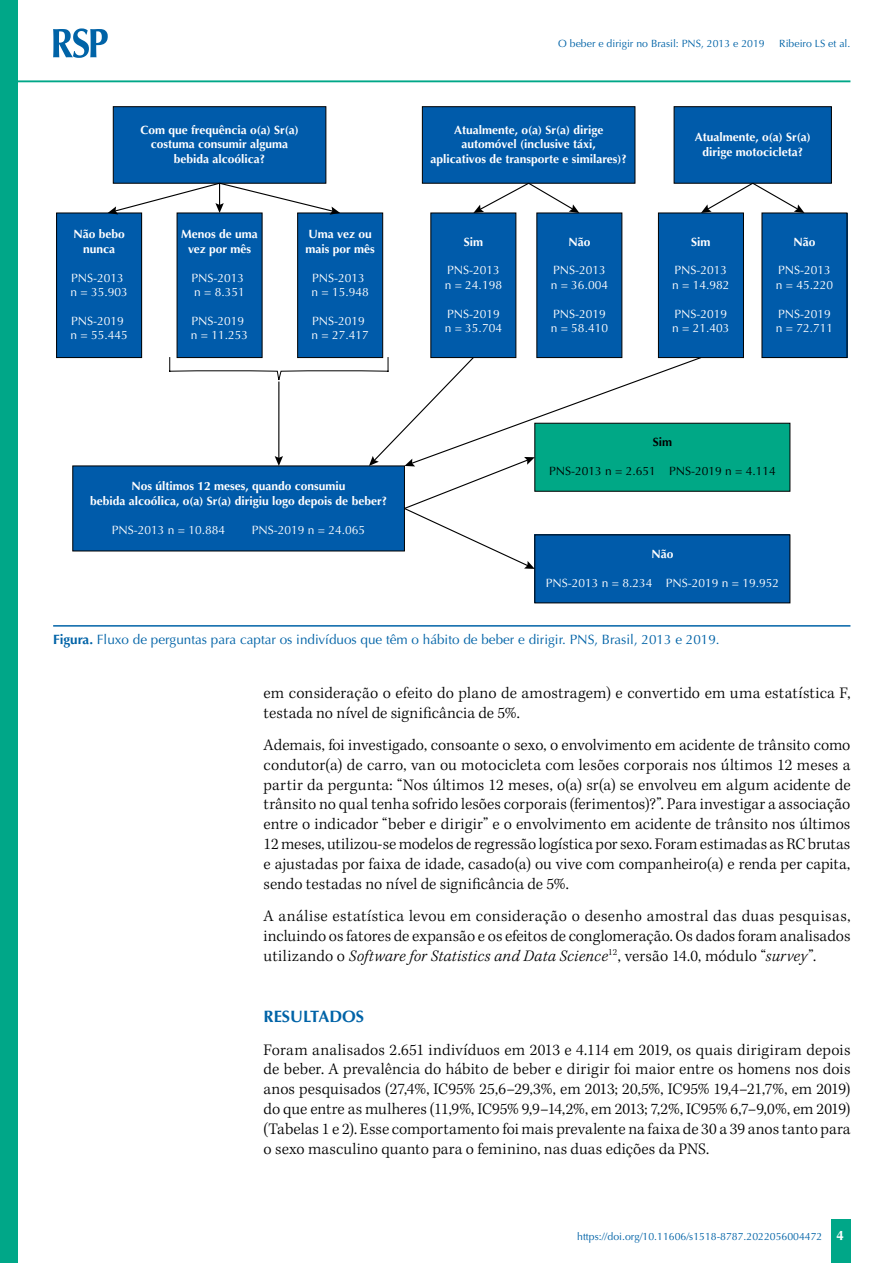
<style>
.page{position:relative;width:893px;height:1263px;background:#fff}
.page>*{position:absolute;margin:0;border:0;box-sizing:border-box;transform-origin:0 0}
.t1{font:300 16.5px/19.8px "Kepler Std";letter-spacing:.005em;color:#000;text-align:justify}
.t2{font:700 16.5px "Optima LT Std";color:#0063a7}
.t3{font:13.5px "Optima LT Std";color:#0063a7}
.t4{font:700 13.5px "Optima LT Std";color:#fff}
.t5{font:700 12px/14.4px "Optima";color:#fff;text-align:center}
.t6{font:12px/14.4px "Optima";color:#fff}
.t7{font:12px "Optima";color:#000}
.t8{font:700 12px "Optima";color:#000}
.t9{font:10.5px "Optima LT Std";color:#0063a7}
.s1{font-weight:700}
.s2{font-style:italic}
</style>
<div class="page">
<div style="left:831px;top:1220px;width:20px;height:43px;background:#00a788"></div>
<div style="left:0;top:0;width:18px;height:1263px;background:#00a788"></div>
<svg style="left:53px;top:28px;width:55px;height:30px"></svg>
<hr style="left:18px;top:80px;width:832px;height:2px;background:#00a788">
<hr style="left:53px;top:625px;width:797px;height:2px;background:#0063a7">
<div style="left:113px;top:106px;width:213px;height:78px;background:#005baa;border:1px solid #000"></div>
<div style="left:422px;top:106px;width:213px;height:78px;background:#005baa;border:1px solid #000"></div>
<div style="left:57px;top:213px;width:85px;height:145px;background:#005baa"></div>
<div style="left:56px;top:213px;width:86px;height:145px;border:1px solid #000"></div>
<div style="left:177px;top:213px;width:85px;height:145px;background:#005baa"></div>
<div style="left:297px;top:213px;width:86px;height:145px;background:#005baa;border:1px solid #000"></div>
<div style="left:430px;top:213px;width:86px;height:145px;background:#005baa"></div>
<div style="left:536px;top:213px;width:86px;height:145px;background:#005baa"></div>
<div style="left:658px;top:213px;width:86px;height:145px;background:#005baa;border:1px solid #000"></div>
<div style="left:762px;top:213px;width:85px;height:145px;background:#005baa"></div>
<div style="left:534px;top:423px;width:256px;height:69px;background:#00a886;border:1px solid #000"></div>
<div style="left:535px;top:535px;width:255px;height:68px;background:#005baa"></div>
<div style="left:674px;top:106px;width:158px;height:78px;background:#005baa;border:1px solid #000"></div>
<svg style="left:108px;top:182px;width:232px;height:33px"></svg>
<svg style="left:473px;top:182px;width:106px;height:31px"></svg>
<svg style="left:701px;top:182px;width:103px;height:31px"></svg>
<div style="left:72px;top:466px;width:333px;height:85px;background:#005baa"></div>
<svg style="left:169px;top:356px;width:533px;height:213px"></svg>
<p class="t9" style="left:558px;top:37px;width:208px">O beber e dirigir no Brasil: PNS, 2013 e 2019</p>
<p class="t9" style="left:779px;top:37px;width:73px">Ribeiro LS et al.</p>
<p class="t5" style="left:140px;top:123px;width:160px">Com que frequência o(a) Sr(a) costuma consumir alguma bebida alcoólica?</p>
<p class="t5" style="left:430px;top:123px;width:198px">Atualmente, o(a) Sr(a) dirige automóvel (inclusive táxi,<br>aplicativos de transporte e similares)?</p>
<p class="t5" style="left:695px;top:130px;width:118px">Atualmente, o(a) Sr(a) dirige motocicleta?</p>
<p class="t5" style="left:73px;top:227px;width:53px">Não bebo nunca</p>
<p class="t6" style="left:70px;top:270px;width:59px">PNS-2013 n = 35.903</p>
<p class="t6" style="left:70px;top:314px;width:59px">PNS-2019 n = 55.445</p>
<p class="t5" style="left:181px;top:227px;width:78px">Menos de uma vez por mês</p>
<p class="t6" style="left:192px;top:270px;width:55px">PNS-2013 n = 8.351</p>
<p class="t6" style="left:191px;top:314px;width:59px">PNS-2019 n = 11.253</p>
<p class="t5" style="left:305px;top:227px;width:71px;text-align:left">Uma vez ou mais por mês</p>
<p class="t6" style="left:311px;top:270px;width:59px">PNS-2013 n = 15.948</p>
<p class="t6" style="left:311px;top:314px;width:59px">PNS-2019 n = 27.417</p>
<p class="t5" style="left:464px;top:234px;width:21px">Sim</p>
<p class="t6" style="left:445px;top:263px;width:59px">PNS-2013 n = 24.198</p>
<p class="t6" style="left:445px;top:306px;width:59px">PNS-2019 n = 35.704</p>
<p class="t5" style="left:568px;top:234px;width:24px">Não</p>
<p class="t6" style="left:551px;top:263px;width:59px">PNS-2013 n = 36.004</p>
<p class="t6" style="left:551px;top:306px;width:59px">PNS-2019 n = 58.410</p>
<p class="t5" style="left:691px;top:234px;width:21px">Sim</p>
<p class="t6" style="left:672px;top:263px;width:59px">PNS-2013 n = 14.982</p>
<p class="t6" style="left:672px;top:306px;width:59px">PNS-2019 n = 21.403</p>
<p class="t5" style="left:793px;top:234px;width:24px">Não</p>
<p class="t6" style="left:776px;top:263px;width:59px">PNS-2013 n = 45.220</p>
<p class="t6" style="left:776px;top:306px;width:59px">PNS-2019 n = 72.711</p>
<p class="t8" style="left:653px;top:435px;width:21px">Sim</p>
<p class="t7" style="left:549px;top:464px;width:228px">PNS-2013 n = 2.651 PNS-2019 n = 4.114</p>
<p class="t5" style="left:90px;top:479px;width:298px">Nos últimos 12 meses, quando consumiu<br>bebida alcoólica, o(a) Sr(a) dirigiu logo depois de beber?</p>
<p class="t6" style="left:112px;top:522px;width:115px">PNS-2013 n = 10.884</p>
<p class="t6" style="left:252px;top:522px;width:115px">PNS-2019 n = 24.065</p>
<p class="t5" style="left:651px;top:547px;width:24px">Não</p>
<p class="t6" style="left:546px;top:576px;width:235px">PNS-2013 n = 8.234 PNS-2019 n = 19.952</p>
<p class="t3" style="left:53px;top:631px;width:668px"><span class="s1">Figura.</span> Fluxo de perguntas para captar os indivíduos que têm o hábito de beber e dirigir. PNS, Brasil, 2013 e 2019.</p>
<p class="t1" style="left:264px;top:683px;width:588px">em consideração o efeito do plano de amostragem) e convertido em uma estatística F, testada no nível de significância de 5%.</p>
<p class="t1" style="left:264px;top:736px;width:588px">Ademais, foi investigado, consoante o sexo, o envolvimento em acidente de trânsito como condutor(a) de carro, van ou motocicleta com lesões corporais nos últimos 12 meses a partir da pergunta: “Nos últimos 12 meses, o(a) sr(a) se envolveu em algum acidente de trânsito no qual tenha sofrido lesões corporais (ferimentos)?”. Para investigar a associação entre o indicador “beber e dirigir” e o envolvimento em acidente de trânsito nos últimos 12 meses, utilizou-se modelos de regressão logística por sexo. Foram estimadas as RC brutas e ajustadas por faixa de idade, casado(a) ou vive com companheiro(a) e renda per capita, sendo testadas no nível de significância de 5%.</p>
<p class="t1" style="left:264px;top:907px;width:588px">A análise estatística levou em consideração o desenho amostral das duas pesquisas, incluindo os fatores de expansão e os efeitos de conglomeração. Os dados foram analisados utilizando o <span class="s2">Software for Statistics and Data Science</span><sup>12</sup>, versão 14.0, módulo “<span class="s2">survey</span>”.</p>
<p class="t2" style="left:264px;top:1007px;width:102px">RESULTADOS</p>
<p class="t1" style="left:264px;top:1040px;width:588px">Foram analisados 2.651 indivíduos em 2013 e 4.114 em 2019, os quais dirigiram depois de beber. A prevalência do hábito de beber e dirigir foi maior entre os homens nos dois anos pesquisados (27,4%, IC95% 25,6–29,3%, em 2013; 20,5%, IC95% 19,4–21,7%, em 2019) do que entre as mulheres (11,9%, IC95% 9,9–14,2%, em 2013; 7,2%, IC95% 6,7–9,0%, em 2019) (Tabelas 1 e 2). Esse comportamento foi mais prevalente na faixa de 30 a 39 anos tanto para o sexo masculino quanto para o feminino, nas duas edições da PNS.</p>
<p class="t9" style="left:577px;top:1230px;width:247px">https://doi.org/10.11606/s1518-8787.2022056004472</p>
<p class="t4" style="left:836px;top:1228px;width:9px">4</p>
</div>
